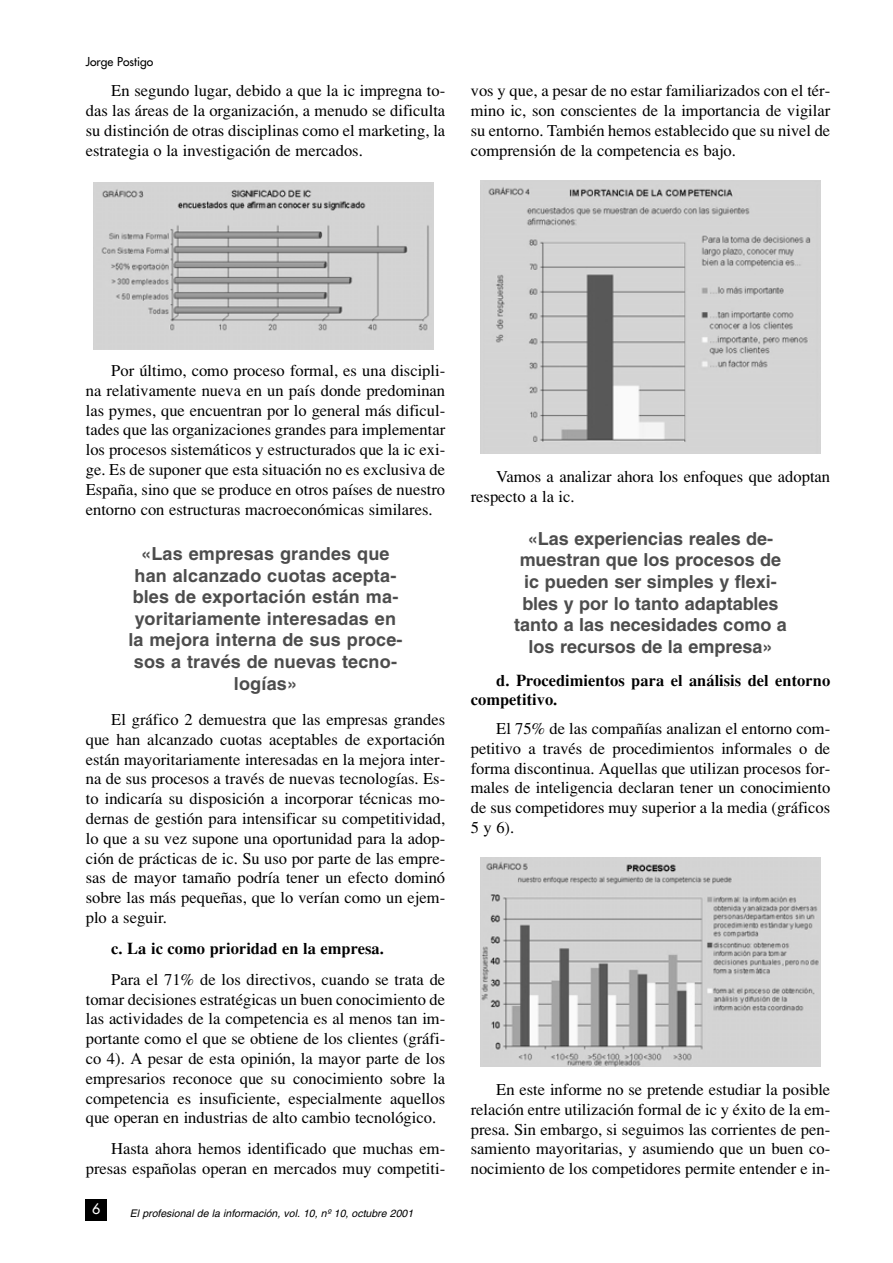
<style>
.page{position:relative;width:893px;height:1263px;background:#fff}
.page>*{position:absolute;margin:0;border:0;box-sizing:border-box;transform-origin:0 0}
.t1{font:700 18px/21.6px "Helvetica";color:#4d4d4d;text-align:center}
.t2{font:16.5px/19.8px "Times";color:#000;text-align:justify}
.t3{font:700 16.5px/19.8px "Times";color:#000}
.t4{font:14.25px "Futura";color:#fff}
.t5{font:12px "Futura";color:#000}
.t6{font:italic 10.5px "Helvetica";color:#000}
</style>
<div class="page">
<div style="left:86px;top:1199px;width:21px;height:21px;background:#000"></div>
<img style="left:480px;top:858px;width:340px;height:209px">
<img style="left:480px;top:180px;width:340px;height:274px">
<img style="left:93px;top:183px;width:340px;height:166px">
<p class="t5" style="left:86px;top:55px;width:69px">Jorge Postigo</p>
<p class="t2" style="left:86px;top:82px;width:361px;text-indent:26px">En segundo lugar, debido a que la ic impregna to&shy;das las áreas de la organización, a menudo se dificulta su distinción de otras disciplinas como el marketing, la estrategia o la investigación de mercados.</p>
<p class="t2" style="left:471px;top:82px;width:361px">vos y que, a pesar de no estar familiarizados con el tér&shy;mino ic, son conscientes de la importancia de vigilar su entorno. También hemos establecido que su nivel de comprensión de la competencia es bajo.</p>
<p class="t2" style="left:86px;top:362px;width:361px;text-indent:26px">Por último, como proceso formal, es una discipli&shy;na relativamente nueva en un país donde predominan las pymes, que encuentran por lo general más dificul&shy;tades que las organizaciones grandes para implementar los procesos sistemáticos y estructurados que la ic exi&shy;ge. Es de suponer que esta situación no es exclusiva de España, sino que se produce en otros países de nuestro entorno con estructuras macroeconómicas similares.</p>
<p class="t1" style="left:128px;top:545px;width:276px">«Las empresas grandes que han alcanzado cuotas acepta&shy;bles de exportación están ma&shy;yoritariamente interesadas en la mejora interna de sus proce&shy;sos a través de nuevas tecno&shy;logías»</p>
<p class="t2" style="left:86px;top:711px;width:361px;text-indent:26px">El gráfico 2 demuestra que las empresas grandes que han alcanzado cuotas aceptables de exportación están mayoritariamente interesadas en la mejora inter&shy;na de sus procesos a través de nuevas tecnologías. Es&shy;to indicaría su disposición a incorporar técnicas mo&shy;dernas de gestión para intensificar su competitividad, lo que a su vez supone una oportunidad para la adop&shy;ción de prácticas de ic. Su uso por parte de las empre&shy;sas de mayor tamaño podría tener un efecto dominó sobre las más pequeñas, que lo verían como un ejem&shy;plo a seguir.</p>
<p class="t3" style="left:111px;top:940px;width:274px">c. La ic como prioridad en la empresa.</p>
<p class="t2" style="left:86px;top:971px;width:361px;text-indent:26px">Para el 71% de los directivos, cuando se trata de tomar decisiones estratégicas un buen conocimiento de las actividades de la competencia es al menos tan im&shy;portante como el que se obtiene de los clientes (gráfi&shy;co 4). A pesar de esta opinión, la mayor parte de los empresarios reconoce que su conocimiento sobre la competencia es insuficiente, especialmente aquellos que operan en industrias de alto cambio tecnológico.</p>
<p class="t2" style="left:86px;top:1141px;width:361px;text-align:right">Hasta ahora hemos identificado que muchas em&shy;presas españolas operan en mercados muy competiti-</p>
<p class="t4" style="left:92px;top:1202px;width:10px">6</p>
<p class="t6" style="left:130px;top:1209px;width:287px">El profesional de la información, vol. 10, nº 10, octubre 2001</p>
<p class="t2" style="left:471px;top:468px;width:361px;text-indent:26px">Vamos a analizar ahora los enfoques que adoptan respecto a la ic.</p>
<p class="t1" style="left:514px;top:529px;width:274px">«Las experiencias reales de&shy;muestran que los procesos de ic pueden ser simples y flexi&shy;bles y por lo tanto adaptables tanto a las necesidades como a los recursos de la empresa»</p>
<p class="t3" style="left:471px;top:672px;width:361px;text-indent:26px">d. Procedimientos para el análisis del entorno competitivo.</p>
<p class="t2" style="left:471px;top:720px;width:361px;text-indent:26px">El 75% de las compañías analizan el entorno com&shy;petitivo a través de procedimientos informales o de forma discontinua. Aquellas que utilizan procesos for&shy;males de inteligencia declaran tener un conocimiento de sus competidores muy superior a la media (gráficos 5 y 6).</p>
<p class="t2" style="left:471px;top:1081px;width:361px;text-indent:26px">En este informe no se pretende estudiar la posible relación entre utilización formal de ic y éxito de la em&shy;presa. Sin embargo, si seguimos las corrientes de pen&shy;samiento mayoritarias, y asumiendo que un buen co&shy;nocimiento de los competidores permite entender e in-</p>
</div>
